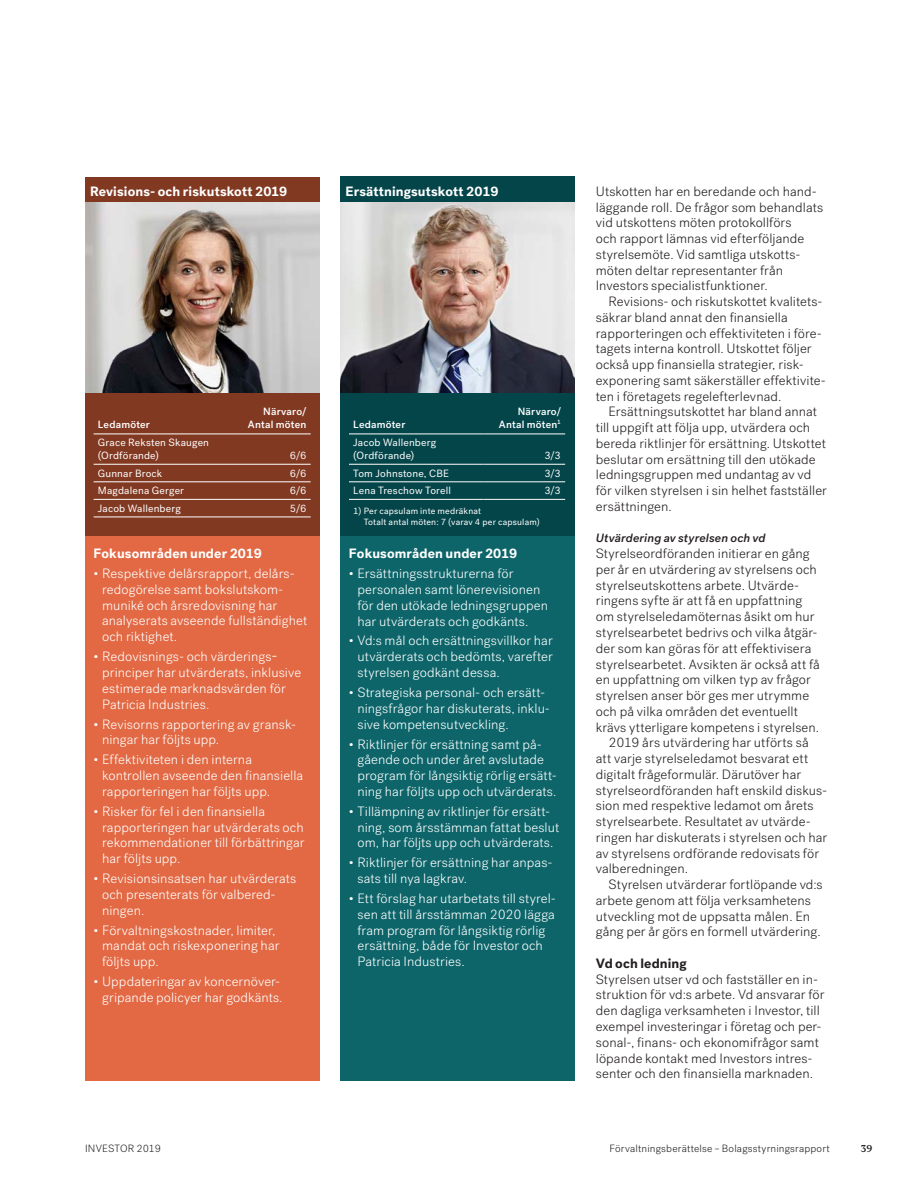
<style>
.page{position:relative;width:915px;height:1191px;background:#fff}
.page>*{position:absolute;margin:0;border:0;box-sizing:border-box;transform-origin:0 0}
.t1{font:300 13.5px/15.8px "Post Grotesk";letter-spacing:.005em;color:#231f20}
.t2{font:300 13.5px/15.8px "Post Grotesk";letter-spacing:.005em;color:#fff}
.t3{font:700 13.5px "Post Grotesk";letter-spacing:.01em;color:#fff}
.t4{font:700 13.5px "Post Grotesk";letter-spacing:.01em;color:#231f20}
.t5{font:italic 500 12px "Post Grotesk";letter-spacing:.01em;color:#231f20}
.t6{font:500 12px "Financier Text";color:#231f20}
.t7{font:10.5px/12.6px "Post Grotesk";letter-spacing:.015em;color:#fff}
.t8{font:300 10.5px "Post Grotesk";letter-spacing:.015em;color:#231f20}
.t9{font:500 10.5px/12.6px "Post Grotesk";letter-spacing:.015em;color:#fff;text-align:right}
.t10{font:9px/10.8px "Post Grotesk";letter-spacing:.02em;color:#fff}
</style>
<div class="page">
<div style="left:85px;top:177px;width:234px;height:391px;background:#823922"></div>
<div style="left:340px;top:176px;width:234px;height:391px;background:#04454a"></div>
<hr style="left:349px;top:464px;width:134px;height:1px;background:#fff">
<hr style="left:483px;top:464px;width:82px;height:1px;background:#fff">
<hr style="left:349px;top:481px;width:134px;height:1px;background:#fff">
<hr style="left:483px;top:481px;width:82px;height:1px;background:#fff">
<hr style="left:349px;top:499px;width:134px;height:1px;background:#fff">
<hr style="left:483px;top:499px;width:82px;height:1px;background:#fff">
<hr style="left:349px;top:433px;width:134px;height:1px;background:#fff">
<hr style="left:483px;top:433px;width:82px;height:1px;background:#fff">
<div style="left:340px;top:536px;width:234px;height:544px;background:#0d656a"></div>
<div style="left:85px;top:536px;width:234px;height:544px;background:#e26944"></div>
<hr style="left:94px;top:433px;width:140px;height:1px;background:#fff">
<hr style="left:234px;top:433px;width:76px;height:1px;background:#fff">
<hr style="left:94px;top:464px;width:140px;height:1px;background:#fff">
<hr style="left:234px;top:464px;width:76px;height:1px;background:#fff">
<hr style="left:94px;top:481px;width:140px;height:1px;background:#fff">
<hr style="left:234px;top:481px;width:76px;height:1px;background:#fff">
<hr style="left:94px;top:499px;width:140px;height:1px;background:#fff">
<hr style="left:234px;top:499px;width:76px;height:1px;background:#fff">
<hr style="left:94px;top:516px;width:140px;height:1px;background:#fff">
<hr style="left:234px;top:516px;width:76px;height:1px;background:#fff">
<img style="left:85px;top:203px;width:234px;height:189px">
<img style="left:340px;top:203px;width:234px;height:189px">
<p class="t3" style="left:90px;top:183px;width:199px">Revisions- och riskutskott 2019</p>
<p class="t3" style="left:345px;top:183px;width:154px">Ersättningsutskott 2019</p>
<p class="t9" style="left:98px;top:417px;width:54px">Ledamöter</p>
<p class="t9" style="left:248px;top:405px;width:60px">Närvaro/<br>Antal möten</p>
<p class="t9" style="left:353px;top:417px;width:54px">Ledamöter</p>
<p class="t9" style="left:498px;top:405px;width:63px">Närvaro/<br>Antal möten<sup>1</sup></p>
<p class="t7" style="left:98px;top:436px;width:113px">Grace Reksten Skaugen (Ordförande)</p>
<p class="t7" style="left:290px;top:449px;width:18px">6/6</p>
<p class="t7" style="left:353px;top:436px;width:84px">Jacob Wallenberg (Ordförande)</p>
<p class="t7" style="left:544px;top:449px;width:18px">3/3</p>
<p class="t7" style="left:98px;top:467px;width:66px">Gunnar Brock</p>
<p class="t7" style="left:290px;top:467px;width:18px">6/6</p>
<p class="t7" style="left:98px;top:484px;width:88px">Magdalena Gerger</p>
<p class="t7" style="left:290px;top:484px;width:18px">6/6</p>
<p class="t7" style="left:98px;top:502px;width:84px">Jacob Wallenberg</p>
<p class="t7" style="left:290px;top:502px;width:18px">5/6</p>
<p class="t3" style="left:94px;top:545px;width:170px">Fokusområden under 2019</p>
<p class="t2" style="left:102px;top:566px;width:206px;text-indent:-9px">• Respektive delårsrapport, delårs&shy;redogörelse samt bokslutskom&shy;muniké och årsredovisning har analyserats avseende fullständighet och riktighet.</p>
<p class="t2" style="left:102px;top:649px;width:200px;text-indent:-9px">• Redovisnings- och värderings&shy;principer har utvärderats, inklusive estimerade marknadsvärden för<br>Patricia Industries.</p>
<p class="t2" style="left:102px;top:716px;width:195px;text-indent:-9px">• Revisorns rapportering av gransk&shy;ningar har följts upp.</p>
<p class="t2" style="left:102px;top:752px;width:202px;text-indent:-9px">• Effektiviteten i den interna kontrollen avseende den finansiella rapporteringen har följts upp.</p>
<p class="t2" style="left:102px;top:803px;width:204px;text-indent:-9px">• Risker för fel i den finansiella rapporteringen har utvärderats och rekommendationer till förbättringar har följts upp.</p>
<p class="t2" style="left:102px;top:870px;width:196px;text-indent:-9px">• Revisionsinsatsen har utvärderats och presenterats för valbered&shy;ningen.</p>
<p class="t2" style="left:102px;top:922px;width:179px;text-indent:-9px">• Förvaltningskostnader, limiter, mandat och riskexponering har följts upp.</p>
<p class="t2" style="left:102px;top:973px;width:182px;text-indent:-9px">• Uppdateringar av koncernöver&shy;gripande policyer har godkänts.</p>
<p class="t7" style="left:353px;top:467px;width:97px">Tom Johnstone, CBE</p>
<p class="t7" style="left:544px;top:467px;width:18px">3/3</p>
<p class="t7" style="left:353px;top:484px;width:99px">Lena Treschow Torell</p>
<p class="t7" style="left:544px;top:484px;width:18px">3/3</p>
<p class="t10" style="left:363px;top:506px;width:177px;text-indent:-10px">1) Per capsulam inte medräknat<br>Totalt antal möten: 7 (varav 4 per capsulam)</p>
<p class="t3" style="left:349px;top:545px;width:170px">Fokusområden under 2019</p>
<p class="t2" style="left:357px;top:566px;width:192px;text-indent:-9px">• Ersättningsstrukturerna för personalen samt lönerevisionen för den utökade ledningsgruppen har utvärderats och godkänts.</p>
<p class="t2" style="left:357px;top:633px;width:197px;text-align:justify;text-indent:-9px">• Vd:s mål och ersättningsvillkor har utvärderats och bedömts, varefter styrelsen godkänt dessa.</p>
<p class="t2" style="left:357px;top:684px;width:194px;text-indent:-9px">• Strategiska personal- och ersätt&shy;ningsfrågor har diskuterats, inklu&shy;sive kompetensutveckling.</p>
<p class="t2" style="left:357px;top:736px;width:201px;text-indent:-9px">• Riktlinjer för ersättning samt på&shy;gående och under året avslutade program för långsiktig rörlig ersätt&shy;ning har följts upp och utvärderats.</p>
<p class="t2" style="left:357px;top:803px;width:203px;text-indent:-9px">• Tillämpning av riktlinjer för ersätt&shy;ning, som årsstämman fattat beslut om, har följts upp och utvärderats.</p>
<p class="t2" style="left:357px;top:855px;width:196px;text-indent:-9px">• Riktlinjer för ersättning har anpas&shy;sats till nya lagkrav.</p>
<p class="t2" style="left:357px;top:890px;width:200px;text-indent:-9px">• Ett förslag har utarbetats till styrel&shy;sen att till årsstämman 2020 lägga fram program för långsiktig rörlig ersättning, både för Investor och Patricia Industries.</p>
<p class="t1" style="left:595px;top:183px;width:229px">Utskotten har en beredande och hand&shy;läggande roll. De frågor som behandlats vid utskottens möten protokollförs<br>och rapport lämnas vid efterföljande styrelsemöte. Vid samtliga utskotts&shy;möten deltar representanter från Investors specialistfunktioner.</p>
<p class="t1" style="left:595px;top:294px;width:231px;text-indent:13px">Revisions- och riskutskottet kvalitets&shy;säkrar bland annat den finansiella rapporteringen och effektiviteten i före&shy;tagets interna kontroll. Utskottet följer också upp finansiella strategier, risk&shy;exponering samt säkerställer effektivite&shy;ten i företagets regelefterlevnad.</p>
<p class="t1" style="left:595px;top:404px;width:232px;text-indent:13px">Ersättningsutskottet har bland annat till uppgift att följa upp, utvärdera och bereda riktlinjer för ersättning. Utskottet beslutar om ersättning till den utökade ledningsgruppen med undantag av vd för vilken styrelsen i sin helhet fastställer ersättningen.</p>
<p class="t5" style="left:595px;top:531px;width:171px">Utvärdering av styrelsen och vd</p>
<p class="t1" style="left:595px;top:546px;width:215px">Styrelseordföranden initierar en gång</p>
<p class="t1" style="left:595px;top:561px;width:222px">per år en utvärdering av styrelsens och</p>
<p class="t1" style="left:595px;top:577px;width:205px">styrelseutskottens arbete. Utvärde-</p>
<p class="t1" style="left:595px;top:593px;width:208px">ringens syfte är att få en uppfattning</p>
<p class="t1" style="left:595px;top:609px;width:220px">om styrelseledamöternas åsikt om hur</p>
<p class="t1" style="left:595px;top:624px;width:223px">styrelsearbetet bedrivs och vilka åtgär-</p>
<p class="t1" style="left:595px;top:640px;width:217px">der som kan göras för att effektivisera</p>
<p class="t1" style="left:595px;top:656px;width:225px">styrelsearbetet. Avsikten är också att få</p>
<p class="t1" style="left:595px;top:672px;width:216px">en uppfattning om vilken typ av frågor</p>
<p class="t1" style="left:595px;top:687px;width:215px">styrelsen anser bör ges mer utrymme</p>
<p class="t1" style="left:595px;top:703px;width:204px">och på vilka områden det eventuellt</p>
<p class="t1" style="left:595px;top:719px;width:225px">krävs ytterligare kompetens i styrelsen.</p>
<p class="t1" style="left:608px;top:735px;width:202px">2019 års utvärdering har utförts så</p>
<p class="t1" style="left:595px;top:750px;width:214px">att varje styrelseledamot besvarat ett</p>
<p class="t1" style="left:595px;top:766px;width:207px">digitalt frågeformulär. Därutöver har</p>
<p class="t1" style="left:595px;top:782px;width:233px">styrelseordföranden haft enskild diskus-</p>
<p class="t1" style="left:595px;top:798px;width:219px">sion med respektive ledamot om årets</p>
<p class="t1" style="left:595px;top:814px;width:216px">styrelsearbete. Resultatet av utvärde-</p>
<p class="t1" style="left:595px;top:829px;width:233px">ringen har diskuterats i styrelsen och har</p>
<p class="t1" style="left:595px;top:845px;width:225px">av styrelsens ordförande redovisats för</p>
<p class="t1" style="left:595px;top:861px;width:94px">valberedningen.</p>
<p class="t1" style="left:608px;top:877px;width:216px">Styrelsen utvärderar fortlöpande vd:s</p>
<p class="t1" style="left:595px;top:892px;width:217px">arbete genom att följa verksamhetens</p>
<p class="t1" style="left:595px;top:908px;width:216px">utveckling mot de uppsatta målen. En</p>
<p class="t1" style="left:595px;top:924px;width:226px">gång per år görs en formell utvärdering.</p>
<p class="t4" style="left:595px;top:954px;width:92px">Vd och ledning</p>
<p class="t1" style="left:595px;top:971px;width:230px">Styrelsen utser vd och fastställer en in&shy;struktion för vd:s arbete. Vd ansvarar för den dagliga verksamheten i Investor, till exempel investeringar i företag och per&shy;sonal-, finans- och ekonomifrågor samt löpande kontakt med Investors intres&shy;senter och den finansiella marknaden.</p>
<p class="t8" style="left:85px;top:1142px;width:77px">INVESTOR 2019</p>
<p class="t8" style="left:609px;top:1142px;width:222px">Förvaltningsberättelse – Bolagsstyrningsrapport</p>
<p class="t6" style="left:860px;top:1141px;width:13px">39</p>
</div>
